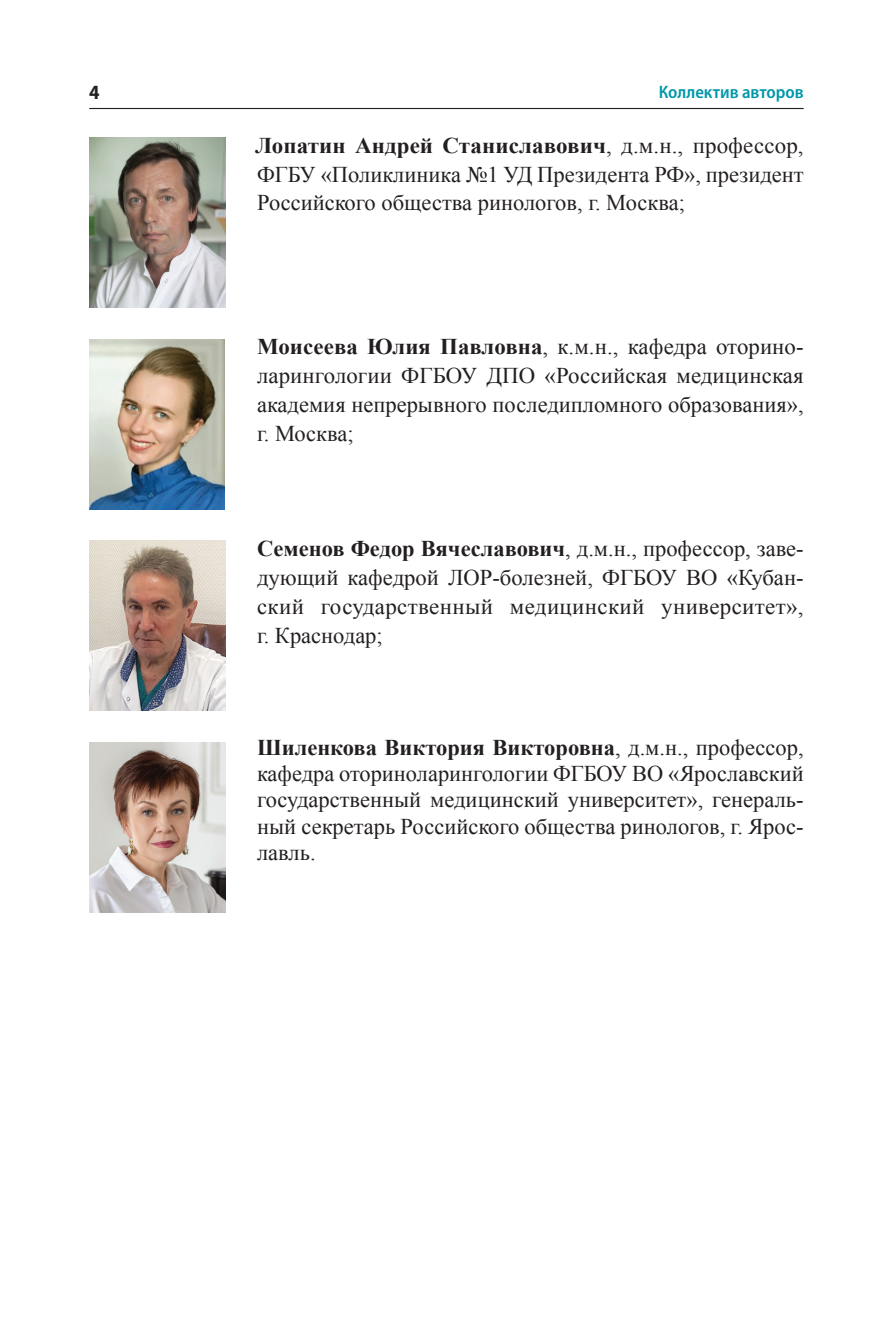
<style>
.page{position:relative;width:893px;height:1340px;background:#fff}
.page>*{position:absolute;margin:0;border:0;box-sizing:border-box;transform-origin:0 0}
.t1{font:22.5px/28.8px "Times New Roman";color:#231f20;text-align:justify}
.t2{font:700 semi-condensed 20.25px "Myriad Pro";color:#231f20}
.t3{font:600 semi-condensed 18px "Myriad Pro";color:#0098a9}
.s1{font-weight:700}
</style>
<div class="page">
<hr style="left:89px;top:108px;width:715px;height:1px;background:#231f20">
<img style="left:89px;top:138px;width:136px;height:170px">
<img style="left:89px;top:339px;width:135px;height:170px">
<img style="left:89px;top:541px;width:136px;height:169px">
<img style="left:89px;top:742px;width:136px;height:170px">
<p class="t2" style="left:89px;top:85px;width:12px">4</p>
<p class="t3" style="left:659px;top:85px;width:147px">Коллектив авторов</p>
<p class="t1" style="left:255px;top:131px;width:550px"><span class="s1">Лопатин Андрей Станиславович</span>, д.м.н., профессор, ФГБУ «Поликлиника №1 УД Президента РФ», президент Российского общества ринологов, г. Москва;</p>
<p class="t1" style="left:257px;top:332px;width:548px"><span class="s1">Моисеева Юлия Павловна</span>, к.м.н., кафедра оторино&shy;ларингологии ФГБОУ ДПО «Российская медицинская академия непрерывного последипломного образования», г. Москва;</p>
<p class="t1" style="left:257px;top:534px;width:548px"><span class="s1">Семенов Федор Вячеславович</span>, д.м.н., профессор, заве&shy;дующий кафедрой ЛОР-болезней, ФГБОУ ВО «Кубан&shy;ский государственный медицинский университет», г. Краснодар;</p>
<p class="t1" style="left:257px;top:734px;width:548px;line-height:26.1px"><span class="s1">Шиленкова Виктория Викторовна</span>, д.м.н., профессор, кафедра оториноларингологии ФГБОУ ВО «Ярославский государственный медицинский университет», генераль&shy;ный секретарь Российского общества ринологов, г. Ярос&shy;лавль.</p>
</div>
